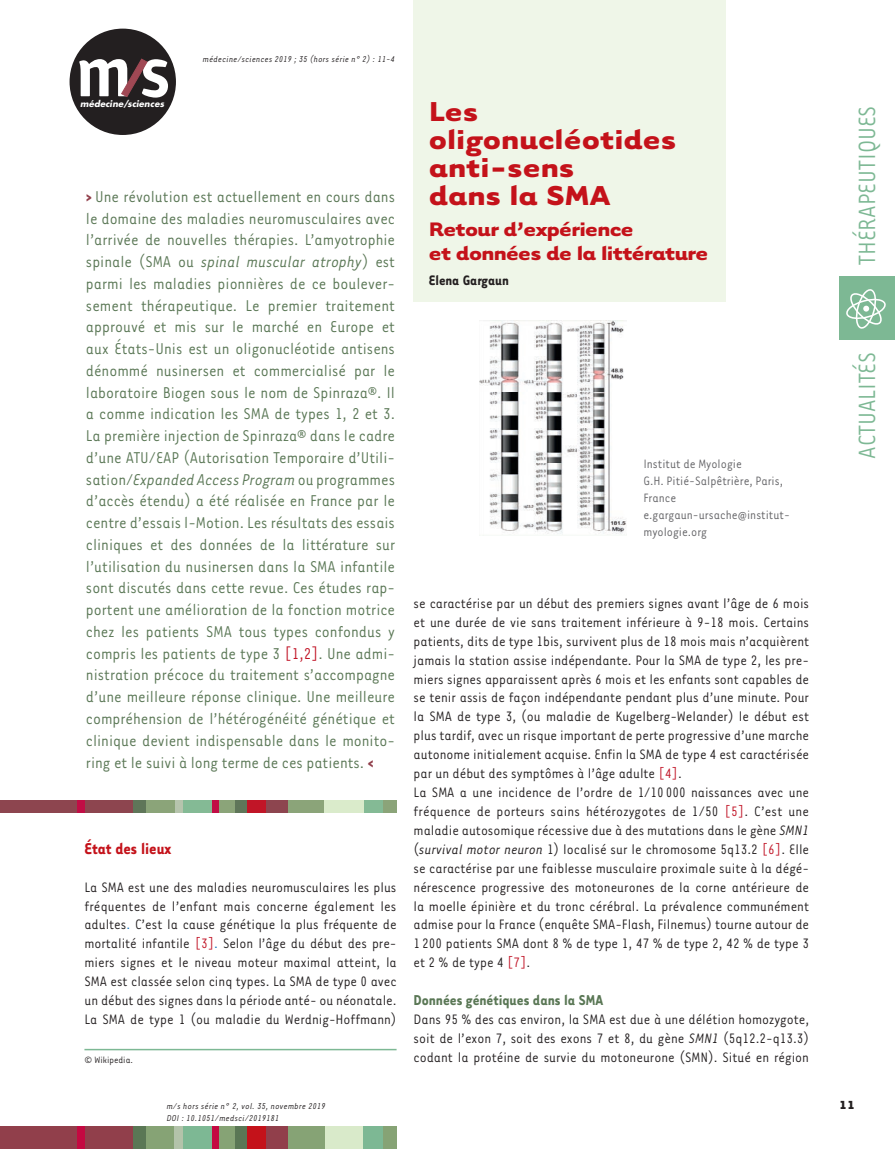
<style>
.page{position:relative;width:895px;height:1149px;background:#fff}
.page>*{position:absolute;margin:0;border:0;box-sizing:border-box;transform-origin:0 0}
.t1{font:700 31.5px/28.2px "Tarzana Wide";color:#c4121a}
.t2{font:27px "Tarzana Narrow";color:#7db894}
.t3{font:700 22.5px/24px "Tarzana Wide";letter-spacing:-.03em;color:#c4121a}
.t4{font:18px/21.8px "Tarzana Narrow";color:#5a7755;text-align:justify}
.t5{font:700 18px "Tarzana Narrow";color:#c4121a}
.t6{font:700 16.5px "Tarzana Narrow";color:#5a7755}
.t7{font:15.75px/18.9px "Tarzana Narrow";color:#231f20;text-align:justify}
.t8{font:700 15.75px "Tarzana Narrow";color:#231f20}
.t9{font:13.95px/17px "Tarzana Narrow";color:#636366}
.t10{font:700 13.5px "Tarzana Wide";color:#231f20}
.t11{font:10.5px "Tarzana Narrow";color:#231f20}
.t12{font:italic 9.75px/11.7px "Tarzana Narrow";letter-spacing:.025em;color:#231f20}
.t13{font:italic 700 8.55px "Futura";letter-spacing:.01em;color:#fff}
.s1{font-weight:700;color:#913f4b}
.s2{font-style:italic}
.s3{color:#c11527}
.s4{color:#1473bb}
</style>
<div class="page">
<div style="left:69px;top:29px;width:107px;height:106px;background:#231f20;border-radius:50%"></div>
<svg style="left:79px;top:59px;width:89px;height:39px"></svg>
<div style="left:0;top:1126px;width:133px;height:22px;background:#913f4b"></div>
<div style="left:234px;top:1126px;width:13px;height:22px;background:#5a7755"></div>
<div style="left:77px;top:1126px;width:8px;height:22px;background:#c40941"></div>
<div style="left:133px;top:1126px;width:21px;height:22px;background:#5a7755"></div>
<div style="left:146px;top:1126px;width:30px;height:22px;background:#86a375"></div>
<div style="left:174px;top:1126px;width:9px;height:22px;background:#b3c3aa"></div>
<div style="left:183px;top:1126px;width:29px;height:22px;background:#7db894"></div>
<div style="left:216px;top:1126px;width:19px;height:22px;background:#86a375"></div>
<div style="left:212px;top:1126px;width:6px;height:22px;background:#c40941"></div>
<div style="left:247px;top:1126px;width:27px;height:22px;background:#c4121a"></div>
<div style="left:286px;top:1126px;width:39px;height:22px;background:#86a375"></div>
<div style="left:266px;top:1126px;width:21px;height:22px;background:#913f4b"></div>
<div style="left:325px;top:1126px;width:39px;height:22px;background:#d9eaca"></div>
<div style="left:363px;top:1126px;width:21px;height:22px;background:#7db894"></div>
<div style="left:383px;top:1126px;width:13px;height:22px;background:#86a375"></div>
<div style="left:839px;top:276px;width:55px;height:64px;background:#7db894"></div>
<svg style="left:846px;top:289px;width:39px;height:39px"></svg>
<div style="left:413px;top:0;width:312px;height:301px;background:#eff6e8"></div>
<img style="left:479px;top:320px;width:147px;height:215px">
<hr style="left:84px;top:1048px;width:312px;height:2px;background:#7db894">
<div style="left:0;top:800px;width:133px;height:12px;background:#8d454f"></div>
<div style="left:133px;top:800px;width:16px;height:12px;background:#5f7659"></div>
<div style="left:234px;top:800px;width:13px;height:12px;background:#5f7659"></div>
<div style="left:146px;top:800px;width:30px;height:12px;background:#8ba479"></div>
<div style="left:180px;top:800px;width:32px;height:12px;background:#84ba95"></div>
<div style="left:363px;top:800px;width:20px;height:12px;background:#84ba95"></div>
<div style="left:216px;top:800px;width:19px;height:12px;background:#8ba479"></div>
<div style="left:382px;top:800px;width:14px;height:12px;background:#8ba479"></div>
<div style="left:286px;top:800px;width:38px;height:12px;background:#8ba479"></div>
<div style="left:324px;top:800px;width:39px;height:12px;background:#daebcb"></div>
<div style="left:175px;top:800px;width:7px;height:12px;background:#b6c4ad"></div>
<div style="left:77px;top:800px;width:7px;height:12px;background:#c10d45"></div>
<div style="left:212px;top:800px;width:6px;height:12px;background:#c10d45"></div>
<div style="left:247px;top:800px;width:27px;height:12px;background:#c11527"></div>
<div style="left:266px;top:800px;width:21px;height:12px;background:#8d454f"></div>
<p class="t13" style="left:80px;top:100px;width:85px">médecine/sciences</p>
<p class="t12" style="left:203px;top:53px;width:193px">médecine/sciences 2019 ; 35 (hors série n° 2) : 11-4</p>
<p class="t4" style="left:86px;top:186px;width:310px"><span class="s1">&gt;</span> Une révolution est actuellement en cours dans le domaine des maladies neuromusculaires avec l’arrivée de nouvelles thérapies. L’amyotrophie spinale (SMA ou <span class="s2">spinal muscular atrophy</span>) est parmi les maladies pionnières de ce boulever&shy;sement thérapeutique. Le premier traitement approuvé et mis sur le marché en Europe et aux États-Unis est un oligonucléotide antisens dénommé nusinersen et commercialisé par le laboratoire Biogen sous le nom de Spinraza®. Il a comme indication les SMA de types 1, 2 et 3.<br>La première injection de Spinraza® dans le cadre d’une ATU/EAP (Autorisation Temporaire d’Utili&shy;sation/<span class="s2">Expanded Access Program</span> ou programmes d’accès étendu) a été réalisée en France par le centre d’essais l-Motion. Les résultats des essais cliniques et des données de la littérature sur l’utilisation du nusinersen dans la SMA infantile sont discutés dans cette revue. Ces études rap&shy;portent une amélioration de la fonction motrice chez les patients SMA tous types confondus y compris les patients de type 3 <span class="s3">[1,2]</span>. Une admi&shy;nistration précoce du traitement s’accompagne d’une meilleure réponse clinique. Une meilleure compréhension de l’hétérogénéité génétique et clinique devient indispensable dans le monito&shy;ring et le suivi à long terme de ces patients. <span class="s1">&lt;</span></p>
<p class="t5" style="left:84px;top:841px;width:88px">État des lieux</p>
<p class="t7" style="left:84px;top:878px;width:314px">La SMA est une des maladies neuromusculaires les plus fréquentes de l’enfant mais concerne également les adultes<span class="s4">.</span> C’est la cause génétique la plus fréquente de mortalité infantile <span class="s3">[3]</span><span class="s4">.</span> Selon l’âge du début des pre&shy;miers signes et le niveau moteur maximal atteint, la SMA est classée selon cinq types. La SMA de type 0 avec un début des signes dans la période anté- ou néonatale.<br>La SMA de type 1 (ou maladie du Werdnig-Hoffmann)</p>
<p class="t11" style="left:84px;top:1055px;width:50px">© Wikipedia.</p>
<p class="t12" style="left:167px;top:1100px;width:160px">m/s hors série n° 2, vol. 35, novembre 2019<br>DOI : 10.1051/medsci/2019181</p>
<h1 class="t1" style="left:428px;top:100px;width:249px">Les oligonucléotides anti-sens<br>dans la SMA</h1>
<h3 class="t3" style="left:428px;top:219px;width:281px">Retour d’expérience<br>et données de la littérature</h3>
<p class="t8" style="left:428px;top:275px;width:82px">Elena Gargaun</p>
<p class="t9" style="left:643px;top:456px;width:148px">Institut de Myologie<br>G.H. Pitié-Salpêtrière, Paris,<br>France e.gargaun-ursache@institut&shy;myologie.org</p>
<p class="t7" style="left:413px;top:594px;width:397px;text-align:left">se caractérise par un début des premiers signes avant l’âge de 6 mois et une durée de vie sans traitement inférieure à 9-18 mois. Certains patients, dits de type 1bis, survivent plus de 18 mois mais n’acquièrent jamais la station assise indépendante. Pour la SMA de type 2, les pre&shy;miers signes apparaissent après 6 mois et les enfants sont capables de se tenir assis de façon indépendante pendant plus d’une minute. Pour la SMA de type 3, (ou maladie de Kugelberg-Welander) le début est plus tardif, avec un risque important de perte progressive d’une marche autonome initialement acquise. Enfin la SMA de type 4 est caractérisée par un début des symptômes à l’âge adulte <span class="s3">[4]</span>.<br>La SMA a une incidence de l’ordre de 1/10 000 naissances avec une fréquence de porteurs sains hétérozygotes de 1/50 <span class="s3">[5]</span>. C’est une maladie autosomique récessive due à des mutations dans le gène <span class="s2">SMN1 </span>(<span class="s2">survival motor neuron</span> 1) localisé sur le chromosome 5q13.2 <span class="s3">[6]</span>. Elle se caractérise par une faiblesse musculaire proximale suite à la dégé&shy;nérescence progressive des motoneurones de la corne antérieure de la moelle épinière et du tronc cérébral. La prévalence communément admise pour la France (enquête SMA-Flash, Filnemus) tourne autour de 1 200 patients SMA dont 8 % de type 1, 47 % de type 2, 42 % de type 3 et 2 % de type 4 <span class="s3">[7]</span>.</p>
<p class="t6" style="left:413px;top:994px;width:191px">Données génétiques dans la SMA</p>
<p class="t7" style="left:413px;top:1010px;width:397px">Dans 95 % des cas environ, la SMA est due à une délétion homozygote, soit de l’exon 7, soit des exons 7 et 8, du gène <span class="s2">SMN1</span> (5q12.2-q13.3) codant la protéine de survie du motoneurone (SMN). Situé en région</p>
<h2 class="t2" style="left:857px;top:265px;width:161px;rotate:-90deg">THÉRAPEUTIQUES</h2>
<h2 class="t2" style="left:857px;top:458px;width:108px;rotate:-90deg">ACTUALITÉS</h2>
<p class="t10" style="left:838px;top:1099px;width:18px">11</p>
</div>
